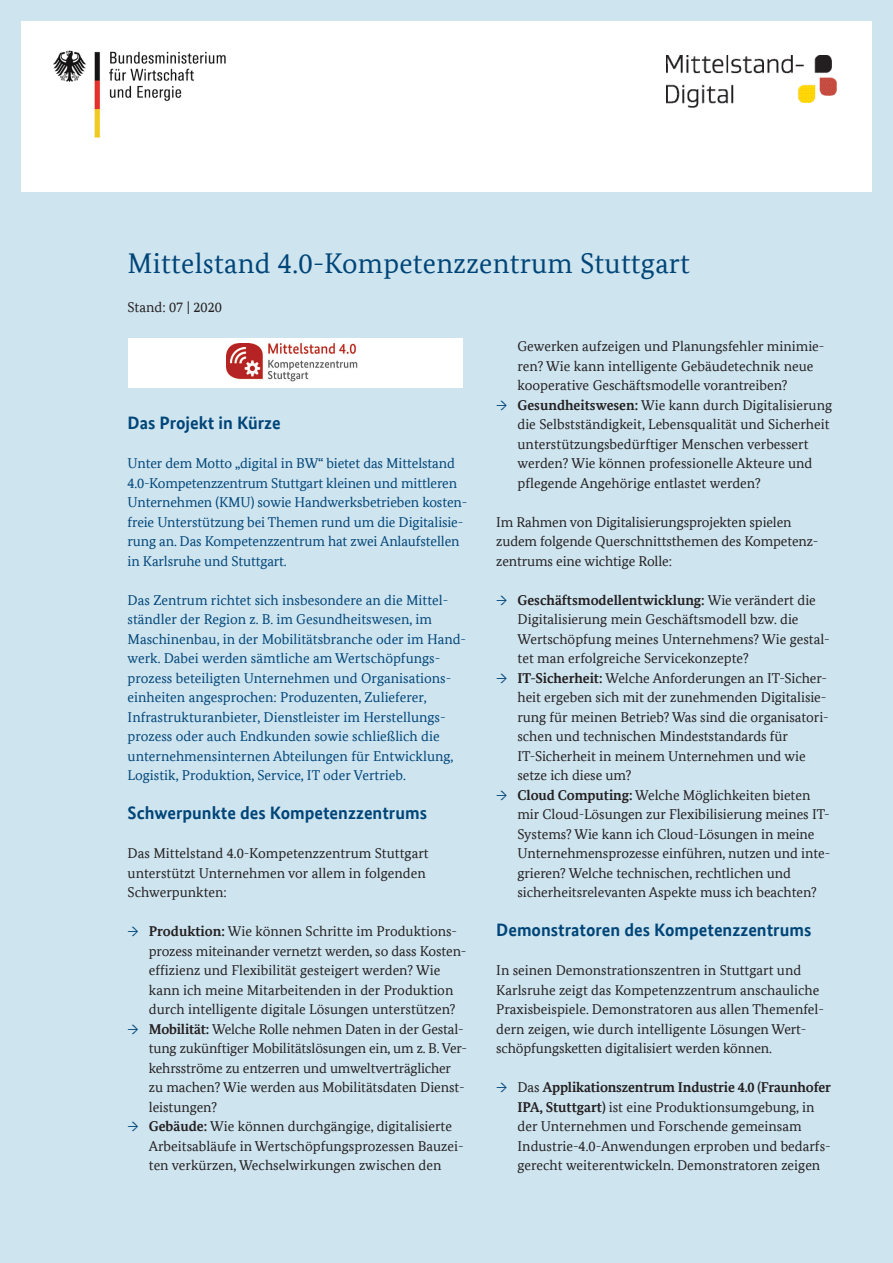
<style>
.page{position:relative;width:893px;height:1263px;background:#cee4ef}
.page>*{position:absolute;margin:0;border:0;box-sizing:border-box;transform-origin:0 0}
.t1{font:28.5px "Bundes Serif Office";letter-spacing:.01em;color:#004578}
.t2{font:700 18px "Bundes Sans Office";color:#004578}
.LI_Pfeil{font:14.25px/19.5px "Bundes Serif Office";color:#231f20}
.t3{font:14.25px/19.5px "Bundes Serif Office";color:#004578}
.s1{color:#004578}
.s2{font-weight:700}
</style>
<div class="page">
<div style="left:21px;top:21px;width:851px;height:170px;background:#fff"></div>
<img style="left:53px;top:50px;width:173px;height:88px">
<img style="left:666px;top:56px;width:170px;height:52px">
<div style="left:128px;top:338px;width:335px;height:50px;background:#fff"></div>
<img style="left:226px;top:344px;width:132px;height:38px">
<h1 class="t1" style="left:128px;top:247px;width:564px">Mittelstand 4.0-Kompetenzzentrum Stuttgart</h1>
<p class="LI_Pfeil" style="left:128px;top:297px;width:96px">Stand: 07 | 2020</p>
<h2 class="t2" style="left:128px;top:412px;width:155px">Das Projekt in Kürze</h2>
<p class="t3" style="left:128px;top:453px;width:341px">Unter dem Motto „digital in BW“ bietet das Mittelstand 4.0-Kompetenzzentrum Stuttgart kleinen und mittleren Unternehmen (KMU) sowie Handwerksbetrieben kosten&shy;freie Unterstützung bei Themen rund um die Digitalisie&shy;rung an. Das Kompetenzzentrum hat zwei Anlaufstellen in Karlsruhe und Stuttgart.</p>
<p class="t3" style="left:128px;top:590px;width:340px">Das Zentrum richtet sich insbesondere an die Mittel&shy;ständler der Region z. B. im Gesundheitswesen, im Maschinenbau, in der Mobilitätsbranche oder im Hand&shy;werk. Dabei werden sämtliche am Wertschöpfungs&shy;prozess beteiligten Unternehmen und Organisations&shy;einheiten angesprochen: Produzenten, Zulieferer, Infrastrukturanbieter, Dienstleister im Herstellungs&shy;prozess oder auch Endkunden sowie schließlich die unternehmensinternen Abteilungen für Entwicklung, Logistik, Produktion, Service, IT oder Vertrieb.</p>
<h2 class="t2" style="left:128px;top:802px;width:301px">Schwerpunkte des Kompetenzzentrums</h2>
<p class="LI_Pfeil" style="left:128px;top:843px;width:303px">Das Mittelstand 4.0-Kompetenzzentrum Stuttgart unterstützt Unternehmen vor allem in folgenden<br>Schwerpunkten:</p>
<p class="LI_Pfeil" style="left:149px;top:921px;width:319px;text-indent:-21px"><span class="s1">→</span> <span class="s2">Produktion:</span> Wie können Schritte im Produktions&shy;prozess miteinander vernetzt werden, so dass Kosten&shy;effizienz und Flexibilität gesteigert werden? Wie kann ich meine Mitarbeitenden in der Produktion durch intelligente digitale Lösungen unterstützen?</p>
<p class="LI_Pfeil" style="left:149px;top:1019px;width:320px;text-indent:-21px"><span class="s1">→</span> <span class="s2">Mobilität:</span> Welche Rolle nehmen Daten in der Gestal&shy;tung zukünftiger Mobilitätslösungen ein, um z. B. Ver&shy;kehrsströme zu entzerren und umweltverträglicher zu machen? Wie werden aus Mobilitätsdaten Dienst&shy;leistungen?</p>
<p class="LI_Pfeil" style="left:149px;top:1116px;width:316px;text-indent:-21px"><span class="s1">→</span> <span class="s2">Gebäude:</span> Wie können durchgängige, digitalisierte<br>Arbeitsabläufe in Wertschöpfungsprozessen Bauzei&shy;ten verkürzen, Wechselwirkungen zwischen den</p>
<p class="LI_Pfeil" style="left:517px;top:336px;width:308px">Gewerken aufzeigen und Planungsfehler minimie&shy;ren? Wie kann intelligente Gebäudetechnik neue kooperative Geschäftsmodelle vorantreiben?</p>
<p class="LI_Pfeil" style="left:517px;top:395px;width:316px;text-indent:-21px"><span class="s1">→</span> <span class="s2">Gesundheitswesen:</span> Wie kann durch Digitalisierung die Selbstständigkeit, Lebensqualität und Sicherheit unterstützungsbedürftiger Menschen verbessert werden? Wie können professionelle Akteure und pflegende Angehörige entlastet werden?</p>
<p class="LI_Pfeil" style="left:496px;top:512px;width:323px">Im Rahmen von Digitalisierungsprojekten spielen zudem folgende Querschnittsthemen des Kompetenz&shy;zentrums eine wichtige Rolle:</p>
<p class="LI_Pfeil" style="left:517px;top:590px;width:314px;text-indent:-21px"><span class="s1">→</span> <span class="s2">Geschäftsmodellentwicklung:</span> Wie verändert die Digitalisierung mein Geschäftsmodell bzw. die Wertschöpfung meines Unternehmens? Wie gestal&shy;tet man erfolgreiche Servicekonzepte?</p>
<p class="LI_Pfeil" style="left:517px;top:668px;width:313px;text-indent:-21px"><span class="s1">→</span> <span class="s2">IT-Sicherheit:</span> Welche Anforderungen an IT-Sicher&shy;heit ergeben sich mit der zunehmenden Digitalisie&shy;rung für meinen Betrieb? Was sind die organisatori&shy;schen und technischen Mindeststandards für IT-Sicherheit in meinem Unternehmen und wie setze ich diese um?</p>
<p class="LI_Pfeil" style="left:517px;top:785px;width:314px;text-indent:-21px"><span class="s1">→</span> <span class="s2">Cloud Computing:</span> Welche Möglichkeiten bieten mir Cloud-Lösungen zur Flexibilisierung meines IT-Systems? Wie kann ich Cloud-Lösungen in meine Unternehmensprozesse einführen, nutzen und inte&shy;grieren? Welche technischen, rechtlichen und sicherheitsrelevanten Aspekte muss ich beachten?</p>
<p class="t2" style="left:496px;top:919px;width:317px">Demonstratoren des Kompetenzzentrums</p>
<p class="LI_Pfeil" style="left:496px;top:960px;width:329px">In seinen Demonstrationszentren in Stuttgart und Karlsruhe zeigt das Kompetenzzentrum anschauliche Praxisbeispiele. Demonstratoren aus allen Themenfel&shy;dern zeigen, wie durch intelligente Lösungen Wert&shy;schöpfungsketten digitalisiert werden können.</p>
<p class="LI_Pfeil" style="left:517px;top:1077px;width:315px;text-indent:-21px"><span class="s1">→</span> Das <span class="s2">Applikationszentrum Industrie 4.0 (Fraunhofer IPA, Stuttgart)</span> ist eine Produktionsumgebung, in der Unternehmen und Forschende gemeinsam Industrie-4.0-Anwendungen erproben und bedarfs&shy;gerecht weiterentwickeln. Demonstratoren zeigen</p>
</div>
